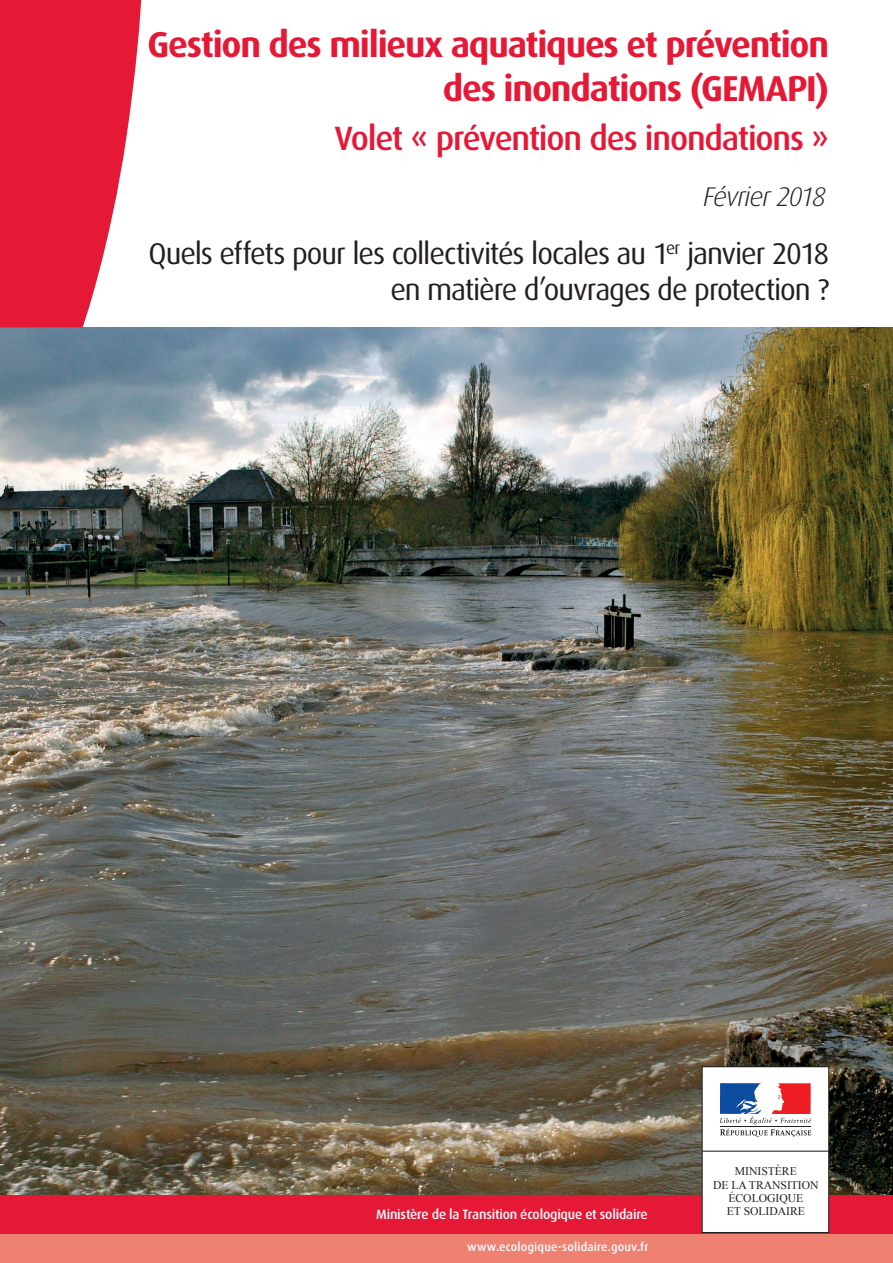
<style>
.page{position:relative;width:893px;height:1263px;background:#fff}
.page>*{position:absolute;margin:0;border:0;box-sizing:border-box;transform-origin:0 0}
.t1{font:700 36px/43.2px "Dax OT";letter-spacing:-.035em;color:#e51836;text-align:right}
.t2{font:500 33.75px "Dax OT";letter-spacing:-.035em;color:#e51836}
.t3{font:30px/36px "Dax OT";letter-spacing:-.035em;color:#231f20;text-align:right}
.t4{font:italic 300 27px "Dax OT";letter-spacing:-.05em;color:#231f20}
.t5{font:500 13.5px "Dax OT";letter-spacing:-.015em;color:#fff}
.t6{font:500 12px "Dax OT";letter-spacing:.015em;color:#fff}
.t7{font:11.7px/13.4px "Times New Roman";letter-spacing:-.005em;color:#231f20;text-align:center}
</style>
<div class="page">
<img style="left:0;top:327px;width:893px;height:868px">
<svg style="left:0;top:0;width:142px;height:327px;fill:#e51836"></svg>
<div style="left:0;top:1225px;width:893px;height:38px;background:#ef8172"></div>
<div style="left:0;top:1195px;width:893px;height:38px;background:#e51836"></div>
<div style="left:702px;top:1067px;width:127px;height:165px;background:#fff"></div>
<div style="left:702px;top:1066px;width:127px;height:167px;border:1px solid #231f20"></div>
<svg style="left:719px;top:1083px;width:92px;height:54px"></svg>
<hr style="left:702px;top:1150px;width:127px;height:2px;background:#231f20">
<p class="t1" style="left:147px;top:24px;width:683px">Gestion des milieux aquatiques et prévention des inondations (GEMAPI)</p>
<p class="t2" style="left:334px;top:119px;width:496px">Volet « prévention des inondations »</p>
<p class="t4" style="left:703px;top:182px;width:124px">Février 2018</p>
<p class="t3" style="left:148px;top:235px;width:682px">Quels effets pour les collectivités locales au 1<sup>er</sup> janvier 2018 en matière d’ouvrages de protection ?</p>
<p class="t5" style="left:376px;top:1207px;width:273px">Ministère de la Transition écologique et solidaire</p>
<p class="t6" style="left:467px;top:1240px;width:183px">www.ecologique-solidaire.gouv.fr</p>
<p class="t7" style="left:713px;top:1164px;width:107px">MINISTÈRE<br>DE LA TRANSITION<br>ÉCOLOGIQUE<br>ET SOLIDAIRE</p>
</div>
